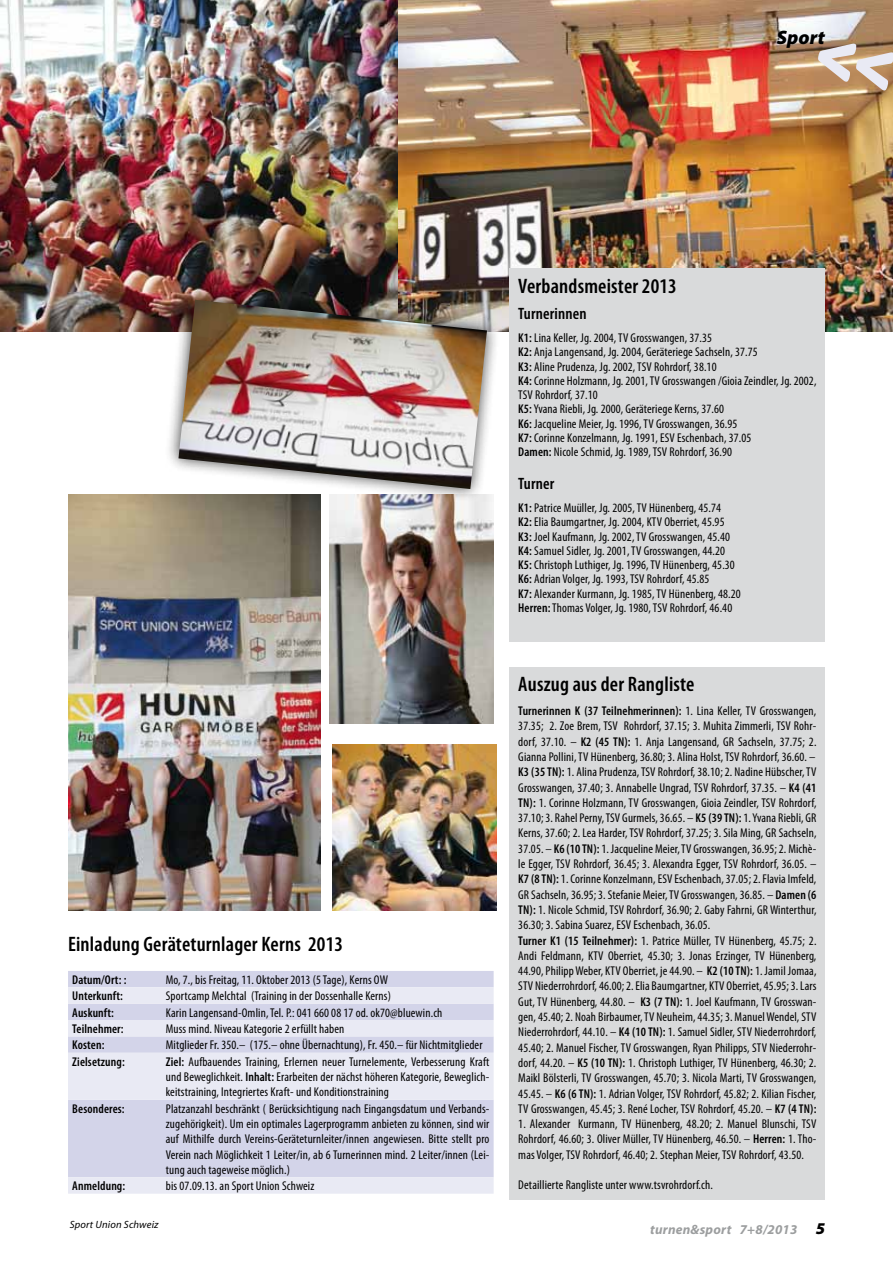
<style>
.page{position:relative;width:893px;height:1263px;background:#fff}
.page>*{position:absolute;margin:0;border:0;box-sizing:border-box;transform-origin:0 0}
.t1{font:600 condensed 21px "Myriad Pro";letter-spacing:.01em;color:#000}
.t2{font:italic 900 19.5px "Myriad Pro";letter-spacing:.005em;color:#000}
.t3{font:600 condensed 16.5px "Myriad Pro";letter-spacing:.01em;color:#000}
.t4{font:italic 700 13.5px "Myriad Pro";letter-spacing:.015em;color:#9c9e9f}
.t5{font:condensed 12.75px/15.3px "Myriad Pro";letter-spacing:.01em;color:#000}
.t6{font:600 condensed 12.75px "Myriad Pro";letter-spacing:.01em;color:#000}
.t7{font:italic 10.5px "Myriad Pro";letter-spacing:.015em;color:#000}
.s1{font-weight:600}
.s2{font-weight:900;font-size:16.5px;color:#000}
</style>
<div class="page">
<div style="left:510px;top:667px;width:315px;height:532px;background:#d9dadb"></div>
<div style="left:68px;top:971px;width:426px;height:16px;background:#d3d4e9"></div>
<svg style="left:68px;top:987px;width:426px;height:207px;background:#dddeee"></svg>
<img style="left:1px;top:0;width:892px;height:332px">
<img style="left:0;top:0;width:1px;height:332px">
<img style="left:68px;top:495px;width:252px;height:415px">
<img style="left:330px;top:503px;width:164px;height:221px">
<img style="left:333px;top:745px;width:163px;height:166px">
<div style="left:510px;top:269px;width:315px;height:373px;background:#d9dadb"></div>
<div style="left:165px;top:287px;width:336px;height:216px;background:#000;opacity:.75"></div>
<img style="left:178px;top:300px;width:309px;height:189px">
<svg style="left:817px;top:44px;width:76px;height:47px;background:#c9b099"></svg>
<h2 class="t2" style="left:777px;top:27px;width:50px">Sport</h2>
<h1 class="t1" style="left:68px;top:933px;width:276px">Einladung Geräteturnlager Kerns 2013</h1>
<p class="t6" style="left:72px;top:973px;width:56px">Datum/Ort: :</p>
<p class="t5" style="left:166px;top:972px;width:224px">Mo, 7., bis Freitag, 11. Oktober 2013 (5 Tage), Kerns OW</p>
<p class="t6" style="left:72px;top:989px;width:52px">Unterkunft:</p>
<p class="t5" style="left:166px;top:988px;width:227px">Sportcamp Melchtal (Training in der Dossenhalle Kerns)</p>
<p class="t6" style="left:72px;top:1005px;width:43px">Auskunft:</p>
<p class="t5" style="left:166px;top:1004px;width:278px">Karin Langensand-Omlin, Tel. P.: 041 660 08 17 od. ok70@bluewin.ch</p>
<p class="t6" style="left:72px;top:1022px;width:53px">Teilnehmer:</p>
<p class="t5" style="left:166px;top:1021px;width:180px">Muss mind. Niveau Kategorie 2 erfüllt haben</p>
<p class="t6" style="left:72px;top:1038px;width:34px">Kosten:</p>
<p class="t5" style="left:166px;top:1037px;width:318px">Mitglieder Fr. 350.– (175.– ohne Übernachtung), Fr. 450.– für Nichtmitglieder</p>
<p class="t6" style="left:72px;top:1054px;width:54px">Zielsetzung:</p>
<p class="t5" style="left:166px;top:1054px;width:325px;text-align:justify"><span class="s1">Ziel:</span> Aufbauendes Training, Erlernen neuer Turnelemente, Verbesserung Kraft und Beweglichkeit. <span class="s1">Inhalt:</span> Erarbeiten der nächst höheren Kategorie, Beweglich&shy;keitstraining, Integriertes Kraft- und Konditionstraining</p>
<p class="t6" style="left:72px;top:1101px;width:54px">Besonderes:</p>
<p class="t5" style="left:166px;top:1101px;width:325px;text-align:justify">Platzanzahl beschränkt ( Berücksichtigung nach Eingangsdatum und Verbands&shy;zugehörigkeit). Um ein optimales Lagerprogramm anbieten zu können, sind wir auf Mithilfe durch Vereins-Geräteturnleiter/innen angewiesen. Bitte stellt pro Verein nach Möglichkeit 1 Leiter/in, ab 6 Turnerinnen mind. 2 Leiter/innen (Lei&shy;tung auch tageweise möglich.)</p>
<p class="t6" style="left:72px;top:1179px;width:55px">Anmeldung:</p>
<p class="t5" style="left:166px;top:1178px;width:150px">bis 07.09.13. an Sport Union Schweiz</p>
<p class="t7" style="left:70px;top:1218px;width:90px">Sport Union Schweiz</p>
<h1 class="t1" style="left:518px;top:274px;width:160px">Verbandsmeister 2013</h1>
<p class="t3" style="left:518px;top:305px;width:70px">Turnerinnen</p>
<p class="t5" style="left:518px;top:331px;width:300px;line-height:14.2px"><span class="s1">K1:</span> Lina Keller, Jg. 2004, TV Grosswangen, 37.35<br><span class="s1">K2:</span> Anja Langensand, Jg. 2004, Geräteriege Sachseln, 37.75<br><span class="s1">K3:</span> Aline Prudenza, Jg. 2002, TSV Rohrdorf, 38.10<br><span class="s1">K4:</span> Corinne Holzmann, Jg. 2001, TV Grosswangen /Gioia Zeindler, Jg. 2002, TSV Rohrdorf, 37.10<br><span class="s1">K5:</span> Yvana Riebli, Jg. 2000, Geräteriege Kerns, 37.60<br><span class="s1">K6:</span> Jacqueline Meier, Jg. 1996, TV Grosswangen, 36.95<br><span class="s1">K7:</span> Corinne Konzelmann, Jg. 1991, ESV Eschenbach, 37.05<br><span class="s1">Damen:</span> Nicole Schmid, Jg. 1989, TSV Rohrdorf, 36.90</p>
<p class="t3" style="left:518px;top:475px;width:38px">Turner</p>
<p class="t5" style="left:518px;top:501px;width:224px;line-height:14.2px"><span class="s1">K1:</span> Patrice Muüller, Jg. 2005, TV Hünenberg, 45.74<br><span class="s1">K2:</span> Elia Baumgartner, Jg. 2004, KTV Oberriet, 45.95<br><span class="s1">K3:</span> Joel Kaufmann, Jg. 2002, TV Grosswangen, 45.40<br><span class="s1">K4:</span> Samuel Sidler, Jg. 2001, TV Grosswangen, 44.20<br><span class="s1">K5:</span> Christoph Luthiger, Jg. 1996, TV Hünenberg, 45.30<br><span class="s1">K6:</span> Adrian Volger, Jg. 1993, TSV Rohrdorf, 45.85<br><span class="s1">K7:</span> Alexander Kurmann, Jg. 1985, TV Hünenberg, 48.20<br><span class="s1">Herren:</span> Thomas Volger, Jg. 1980, TSV Rohrdorf, 46.40</p>
<h1 class="t1" style="left:518px;top:673px;width:178px">Auszug aus der Rangliste</h1>
<p class="t5" style="left:518px;top:703px;width:300px"><span class="s1">Turnerinnen K (37 Teilnehmerinnen):</span> 1. Lina Keller, TV Grosswangen, 37.35; 2. Zoe Brem, TSV Rohrdorf, 37.15; 3. Muhita Zimmerli, TSV Rohr&shy;dorf, 37.10. – <span class="s1">K2 (45 TN):</span> 1. Anja Langensand, GR Sachseln, 37.75; 2.<br>Gianna Pollini, TV Hünenberg, 36.80; 3. Alina Holst, TSV Rohrdorf, 36.60. – <span class="s1">K3 (35 TN):</span> 1. Alina Prudenza, TSV Rohrdorf, 38.10; 2. Nadine Hübscher, TV Grosswangen, 37.40; 3. Annabelle Ungrad, TSV Rohrdorf, 37.35. – <span class="s1">K4 (41<br>TN):</span> 1. Corinne Holzmann, TV Grosswangen, Gioia Zeindler, TSV Rohrdorf, 37.10; 3. Rahel Perny, TSV Gurmels, 36.65. – <span class="s1">K5 (39 TN):</span> 1. Yvana Riebli, GR Kerns, 37.60; 2. Lea Harder, TSV Rohrdorf, 37.25; 3. Sila Ming, GR Sachseln, 37.05. – <span class="s1">K6 (10 TN):</span> 1. Jacqueline Meier, TV Grosswangen, 36.95; 2. Michè&shy;le Egger, TSV Rohrdorf, 36.45; 3. Alexandra Egger, TSV Rohrdorf, 36.05. – <span class="s1">K7 (8 TN):</span> 1. Corinne Konzelmann, ESV Eschenbach, 37.05; 2. Flavia Imfeld, GR Sachseln, 36.95; 3. Stefanie Meier, TV Grosswangen, 36.85. – <span class="s1">Damen (6<br>TN):</span> 1. Nicole Schmid, TSV Rohrdorf, 36.90; 2. Gaby Fahrni, GR Winterthur, 36.30; 3. Sabina Suarez, ESV Eschenbach, 36.05.<br><span class="s1">Turner K1 (15 Teilnehmer):</span> 1. Patrice Müller, TV Hünenberg, 45.75; 2.<br>Andi Feldmann, KTV Oberriet, 45.30; 3. Jonas Erzinger, TV Hünenberg, 44.90, Philipp Weber, KTV Oberriet, je 44.90. – <span class="s1">K2 (10 TN):</span> 1. Jamil Jomaa, STV Niederrohrdorf, 46.00; 2. Elia Baumgartner, KTV Oberriet, 45.95; 3. Lars Gut, TV Hünenberg, 44.80. – <span class="s1">K3 (7 TN):</span> 1. Joel Kaufmann, TV Grosswan&shy;gen, 45.40; 2. Noah Birbaumer, TV Neuheim, 44.35; 3. Manuel Wendel, STV Niederrohrdorf, 44.10. – <span class="s1">K4 (10 TN):</span> 1. Samuel Sidler, STV Niederrohrdorf, 45.40; 2. Manuel Fischer, TV Grosswangen, Ryan Philipps, STV Niederrohr&shy;dorf, 44.20. – <span class="s1">K5 (10 TN):</span> 1. Christoph Luthiger, TV Hünenberg, 46.30; 2.<br>Maikl Bölsterli, TV Grosswangen, 45.70; 3. Nicola Marti, TV Grosswangen, 45.45. – <span class="s1">K6 (6 TN):</span> 1. Adrian Volger, TSV Rohrdorf, 45.82; 2. Kilian Fischer, TV Grosswangen, 45.45; 3. René Locher, TSV Rohrdorf, 45.20. – <span class="s1">K7 (4 TN):</span></p>
<p class="t5" style="left:518px;top:1116px;width:300px;text-align:justify">1. Alexander Kurmann, TV Hünenberg, 48.20; 2. Manuel Blunschi, TSV Rohrdorf, 46.60; 3. Oliver Müller, TV Hünenberg, 46.50. – <span class="s1">Herren:</span> 1. Tho&shy;mas Volger, TSV Rohrdorf, 46.40; 2. Stephan Meier, TSV Rohrdorf, 43.50.</p>
<p class="t5" style="left:518px;top:1177px;width:196px">Detaillierte Rangliste unter www.tsvrohrdorf.ch.</p>
<p class="t4" style="left:650px;top:1222px;width:176px">turnen&amp;sport 7+8/2013 <span class="s2">5</span></p>
</div>
